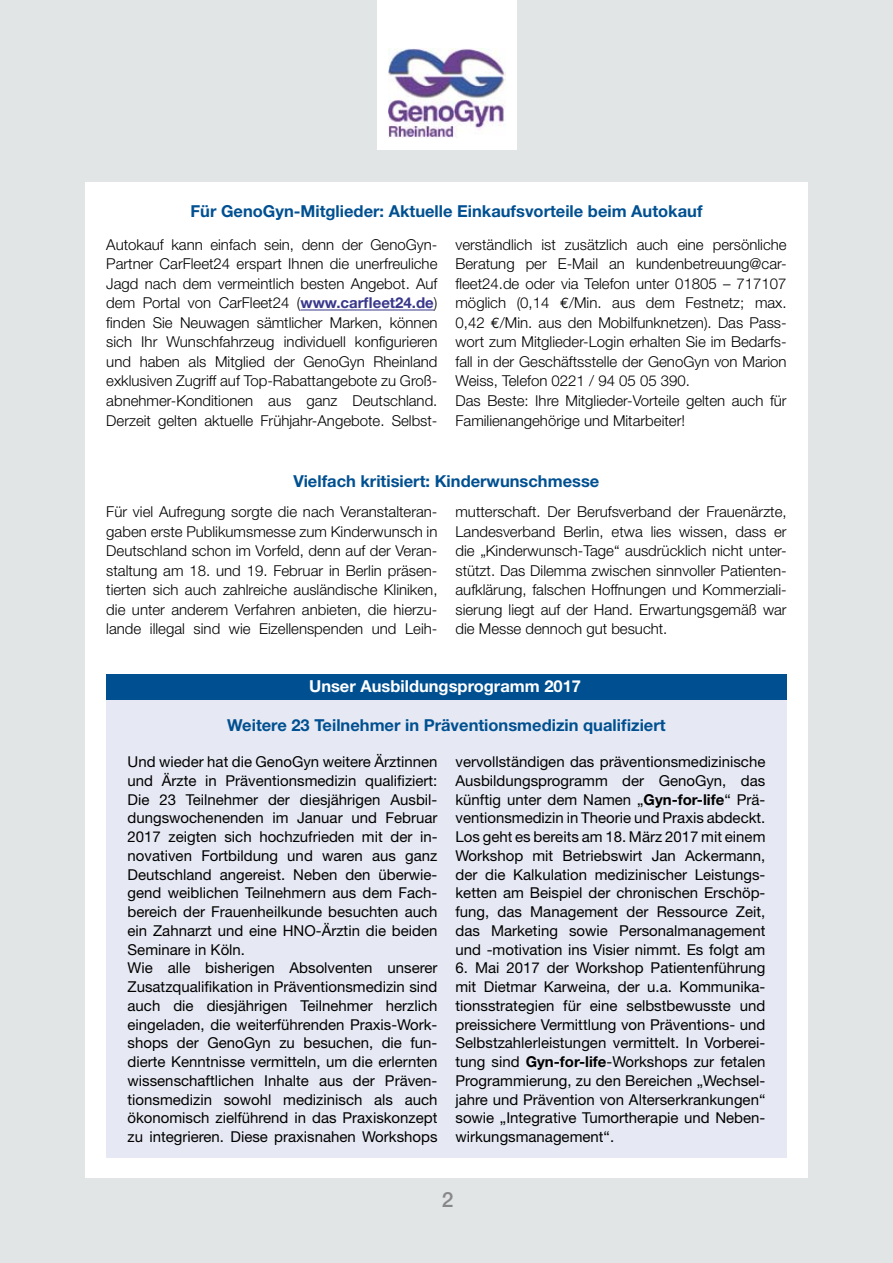
<style>
.page{position:relative;width:893px;height:1263px;background:#e1e5e6}
.page>*{position:absolute;margin:0;border:0;box-sizing:border-box;transform-origin:0 0}
.t1{font:500 21px "Helvetica Neue";color:#87888a}
.t2{font:700 16.5px "Helvetica Neue";color:#005091}
.t3{font:700 16.5px "Helvetica Neue";color:#fff}
.t4{font:15px/18.8px "Helvetica Neue";color:#000;text-align:justify}
.t5{font:300 15px/19.5px "Helvetica Neue";color:#000;text-align:justify}
.s1{font-weight:700;color:#39378b}
.s2{font-family:"Euro Mono";font-weight:400}
.s3{font-weight:700}
</style>
<div class="page">
<div style="left:85px;top:183px;width:723px;height:995px;background:#fff"></div>
<div style="left:106px;top:675px;width:681px;height:482px;background:#e6e9f3"></div>
<div style="left:377px;top:0;width:140px;height:149px;background:#fff"></div>
<img style="left:388px;top:48px;width:117px;height:90px">
<hr style="left:301px;top:310px;width:133px;height:1px;background:#39378b">
<div style="left:106px;top:674px;width:681px;height:26px;background:#005091"></div>
<p class="t2" style="left:190px;top:201px;width:513px">Für GenoGyn-Mitglieder: Aktuelle Einkaufsvorteile beim Autokauf</p>
<p class="t5" style="left:106px;top:235px;width:333px">Autokauf kann einfach sein, denn der GenoGyn-Partner CarFleet24 erspart Ihnen die unerfreuliche Jagd nach dem vermeintlich besten Angebot. Auf dem Portal von CarFleet24 (<span class="s1">www.carfleet24.de</span>) finden Sie Neuwagen sämtlicher Marken, können sich Ihr Wunschfahrzeug individuell konfigurieren und haben als Mitglied der GenoGyn Rheinland exklusiven Zugriff auf Top-Rabattangebote zu Groß&shy;abnehmer-Konditionen aus ganz Deutschland.<br>Derzeit gelten aktuelle Frühjahr-Angebote. Selbst-</p>
<p class="t5" style="left:455px;top:235px;width:333px;text-align:left">verständlich ist zusätzlich auch eine persönliche Beratung per E-Mail an kundenbetreuung@car&shy;fleet24.de oder via Telefon unter 01805 – 717107 möglich (0,14 <span class="s2">E</span>/Min. aus dem Festnetz; max.<br>0,42 <span class="s2">E</span>/Min. aus den Mobilfunknetzen). Das Pass&shy;wort zum Mitglieder-Login erhalten Sie im Bedarfs&shy;fall in der Geschäftsstelle der GenoGyn von Marion Weiss, Telefon 0221 / 94 05 05 390.<br>Das Beste: Ihre Mitglieder-Vorteile gelten auch für Familienangehörige und Mitarbeiter!</p>
<p class="t2" style="left:294px;top:471px;width:307px">Vielfach kritisiert: Kinderwunschmesse</p>
<p class="t5" style="left:106px;top:502px;width:333px">Für viel Aufregung sorgte die nach Veranstalteran&shy;gaben erste Publikumsmesse zum Kinderwunsch in Deutschland schon im Vorfeld, denn auf der Veran&shy;staltung am 18. und 19. Februar in Berlin präsen&shy;tierten sich auch zahlreiche ausländische Kliniken, die unter anderem Verfahren anbieten, die hierzu&shy;lande illegal sind wie Eizellenspenden und Leih-</p>
<p class="t5" style="left:455px;top:502px;width:333px">mutterschaft. Der Berufsverband der Frauenärzte, Landesverband Berlin, etwa lies wissen, dass er die „Kinderwunsch-Tage“ ausdrücklich nicht unter&shy;stützt. Das Dilemma zwischen sinnvoller Patienten&shy;aufklärung, falschen Hoffnungen und Kommerziali&shy;sierung liegt auf der Hand. Erwartungsgemäß war die Messe dennoch gut besucht.</p>
<p class="t3" style="left:309px;top:676px;width:273px">Unser Ausbildungsprogramm 2017</p>
<p class="t2" style="left:227px;top:715px;width:440px">Weitere 23 Teilnehmer in Präventionsmedizin qualifiziert</p>
<p class="t4" style="left:128px;top:752px;width:311px;text-align:left">Und wieder hat die GenoGyn weitere Ärztinnen und Ärzte in Präventionsmedizin qualifiziert:<br>Die 23 Teilnehmer der diesjährigen Ausbil&shy;dungswochenenden im Januar und Februar 2017 zeigten sich hochzufrieden mit der in&shy;novativen Fortbildung und waren aus ganz Deutschland angereist. Neben den überwie&shy;gend weiblichen Teilnehmern aus dem Fach&shy;bereich der Frauenheilkunde besuchten auch ein Zahnarzt und eine HNO-Ärztin die beiden Seminare in Köln.<br>Wie alle bisherigen Absolventen unserer Zusatzqualifikation in Präventionsmedizin sind auch die diesjährigen Teilnehmer herzlich eingeladen, die weiterführenden Praxis-Work&shy;shops der GenoGyn zu besuchen, die fun&shy;dierte Kenntnisse vermitteln, um die erlernten wissenschaftlichen Inhalte aus der Präven&shy;tionsmedizin sowohl medizinisch als auch ökonomisch zielführend in das Praxiskonzept zu integrieren. Diese praxisnahen Workshops</p>
<p class="t4" style="left:455px;top:752px;width:311px">vervollständigen das präventionsmedizinische Ausbildungsprogramm der GenoGyn, das künftig unter dem Namen „<span class="s3">Gyn-for-life</span>“ Prä&shy;ventionsmedizin in Theorie und Praxis abdeckt.<br>Los geht es bereits am 18. März 2017 mit einem Workshop mit Betriebswirt Jan Ackermann, der die Kalkulation medizinischer Leistungs&shy;ketten am Beispiel der chronischen Erschöp&shy;fung, das Management der Ressource Zeit, das Marketing sowie Personalmanagement und -motivation ins Visier nimmt. Es folgt am</p>
<p class="t4" style="left:455px;top:958px;width:311px">6. Mai 2017 der Workshop Patientenführung mit Dietmar Karweina, der u.a. Kommunika&shy;tionsstrategien für eine selbstbewusste und preissichere Vermittlung von Präventions- und Selbstzahlerleistungen vermittelt. In Vorberei&shy;tung sind <span class="s3">Gyn-for-life</span>-Workshops zur fetalen Programmierung, zu den Bereichen „Wechsel&shy;jahre und Prävention von Alterserkrankungen“ sowie „Integrative Tumortherapie und Neben&shy;wirkungsmanagement“.</p>
<h1 class="t1" style="left:442px;top:1187px;width:13px">2</h1>
</div>
